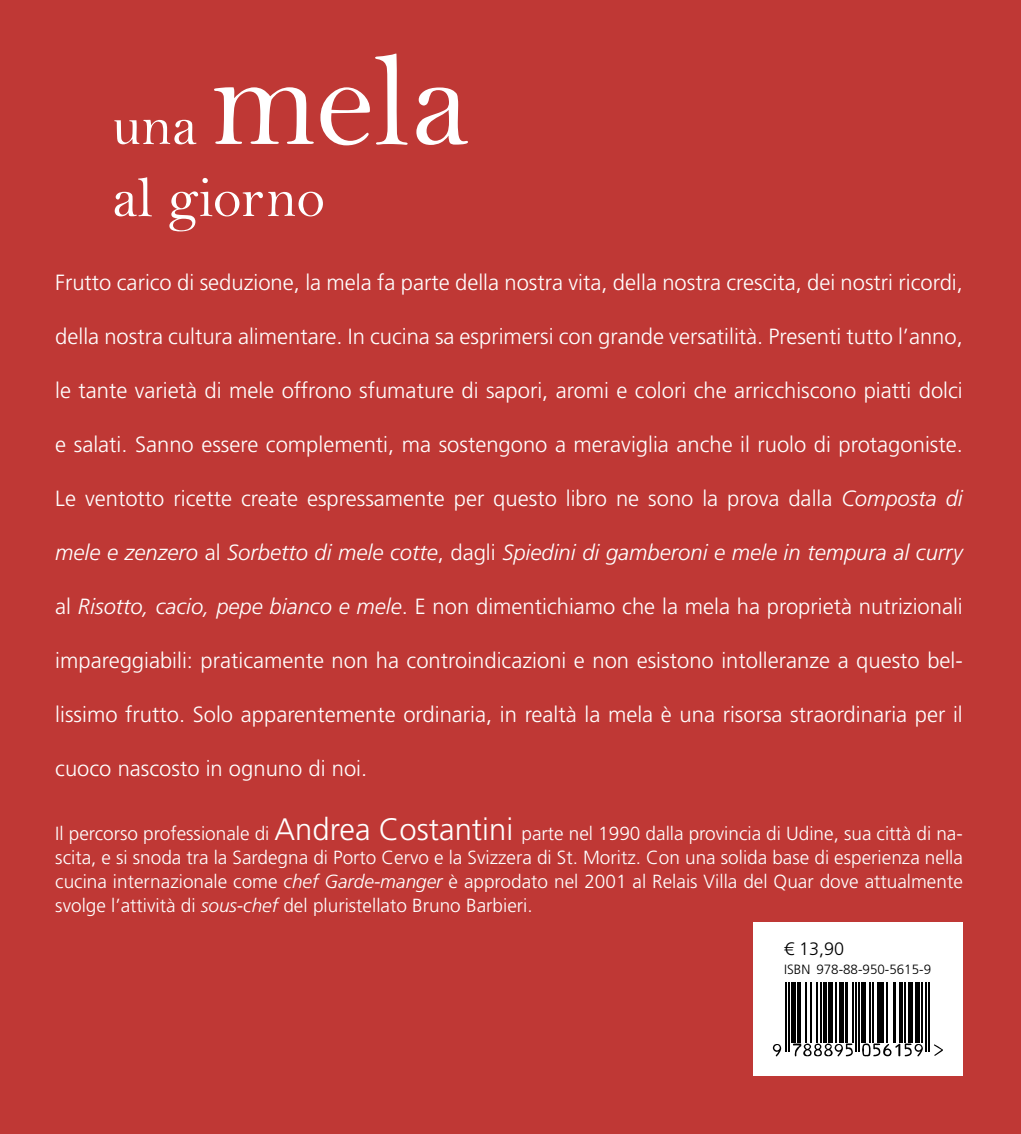
<style>
.page{position:relative;width:1021px;height:1134px;background:#fff}
.page>*{position:absolute;margin:0;border:0;box-sizing:border-box;transform-origin:0 0}
.t1{font:135px "Bell";color:#fff}
.t2{font:57.8px "Bell";letter-spacing:-.005em;color:#fff}
.t3{font:300 22px "Frutiger LT";color:#fff}
.t4{font:italic 300 22px "Frutiger LT";color:#fff}
.t5{font:300 19px/24px "Frutiger LT";color:#fff;text-align:justify}
.t6{font:300 18px "Frutiger LT";color:#000}
.t7{font:300 13.4px "Frutiger LT";color:#000}
.s1{font-style:italic}
.s2{font-style:normal}
.s3{font-size:31px}
</style>
<div class="page">
<div style="left:0;top:0;width:1020px;height:1134px;background:#bf3835"></div>
<div style="left:753px;top:923px;width:209px;height:153px;background:#fff"></div>
<hr style="left:785px;top:982px;width:2px;height:70px;background:#000">
<hr style="left:788px;top:982px;width:2px;height:70px;background:#000">
<div style="left:791px;top:982px;width:5px;height:60px;background:#000"></div>
<hr style="left:797px;top:982px;width:3px;height:60px;background:#000">
<hr style="left:805px;top:982px;width:1px;height:60px;background:#000">
<hr style="left:810px;top:982px;width:1px;height:60px;background:#000">
<hr style="left:816px;top:982px;width:1px;height:60px;background:#000">
<hr style="left:820px;top:982px;width:1px;height:60px;background:#000">
<hr style="left:823px;top:982px;width:3px;height:60px;background:#000">
<div style="left:827px;top:982px;width:5px;height:60px;background:#000"></div>
<hr style="left:835px;top:982px;width:2px;height:60px;background:#000">
<div style="left:838px;top:982px;width:5px;height:60px;background:#000"></div>
<hr style="left:844px;top:982px;width:3px;height:60px;background:#000">
<hr style="left:852px;top:982px;width:1px;height:60px;background:#000">
<hr style="left:855px;top:982px;width:2px;height:70px;background:#000">
<hr style="left:858px;top:982px;width:2px;height:70px;background:#000">
<div style="left:861px;top:982px;width:5px;height:60px;background:#000"></div>
<hr style="left:869px;top:982px;width:1px;height:60px;background:#000">
<hr style="left:872px;top:982px;width:1px;height:60px;background:#000">
<div style="left:876px;top:982px;width:5px;height:60px;background:#000"></div>
<hr style="left:882px;top:982px;width:2px;height:60px;background:#000">
<hr style="left:885px;top:982px;width:2px;height:60px;background:#000">
<hr style="left:893px;top:982px;width:3px;height:60px;background:#000">
<hr style="left:899px;top:982px;width:3px;height:60px;background:#000">
<hr style="left:904px;top:982px;width:1px;height:60px;background:#000">
<div style="left:908px;top:982px;width:5px;height:60px;background:#000"></div>
<div style="left:914px;top:982px;width:5px;height:60px;background:#000"></div>
<hr style="left:920px;top:982px;width:2px;height:60px;background:#000">
<hr style="left:925px;top:982px;width:1px;height:70px;background:#000">
<hr style="left:928px;top:982px;width:1px;height:70px;background:#000">
<svg style="left:793px;top:1043px;width:60px;height:13px"></svg>
<svg style="left:862px;top:1043px;width:60px;height:13px"></svg>
<svg style="left:772px;top:1044px;width:9px;height:12px"></svg>
<svg style="left:934px;top:1044px;width:9px;height:12px"></svg>
<h1 class="t1" style="left:211px;top:21px;width:260px">mela</h1>
<h2 class="t2" style="left:112px;top:163px;width:214px">al giorno</h2>
<h2 class="t2" style="left:112px;top:91px;width:87px">una</h2>
<p class="t3" style="left:55px;top:270px;width:909px">Frutto carico di seduzione, la mela fa parte della nostra vita, della nostra crescita, dei nostri ricordi,</p>
<p class="t3" style="left:55px;top:324px;width:909px">della nostra cultura alimentare. In cucina sa esprimersi con grande versatilità. Presenti tutto l’anno,</p>
<p class="t3" style="left:55px;top:378px;width:909px">le tante varietà di mele offrono sfumature di sapori, aromi e colori che arricchiscono piatti dolci</p>
<p class="t3" style="left:55px;top:432px;width:909px">e salati. Sanno essere complementi, ma sostengono a meraviglia anche il ruolo di protagoniste.</p>
<p class="t3" style="left:55px;top:486px;width:909px">Le ventotto ricette create espressamente per questo libro ne sono la prova dalla <span class="s1">Composta di</span></p>
<p class="t4" style="left:55px;top:540px;width:909px">mele e zenzero <span class="s2">al</span> Sorbetto di mele cotte<span class="s2">, dagli</span> Spiedini di gamberoni e mele in tempura al curry</p>
<p class="t3" style="left:55px;top:594px;width:909px">al <span class="s1">Risotto, cacio, pepe bianco e mele</span>. E non dimentichiamo che la mela ha proprietà nutrizionali</p>
<p class="t3" style="left:55px;top:648px;width:909px">impareggiabili: praticamente non ha controindicazioni e non esistono intolleranze a questo bel-</p>
<p class="t3" style="left:55px;top:702px;width:909px">lissimo frutto. Solo apparentemente ordinaria, in realtà la mela è una risorsa straordinaria per il</p>
<p class="t3" style="left:55px;top:756px;width:313px">cuoco nascosto in ognuno di noi.</p>
<p class="t5" style="left:55px;top:822px;width:909px">Il percorso professionale di <span class="s3">Andrea Costantini</span> parte nel 1990 dalla provincia di Udine, sua città di na&shy;scita, e si snoda tra la Sardegna di Porto Cervo e la Svizzera di St. Moritz. Con una solida base di esperienza nella cucina internazionale come <span class="s1">chef Garde-manger</span> è approdato nel 2001 al Relais Villa del Quar dove attualmente svolge l’attività di <span class="s1">sous-chef</span> del pluristellato Bruno Barbieri.</p>
<p class="t6" style="left:784px;top:939px;width:61px">¤ 13,90</p>
<p class="t7" style="left:784px;top:961px;width:148px">ISBN 978-88-950-5615-9</p>
</div>
